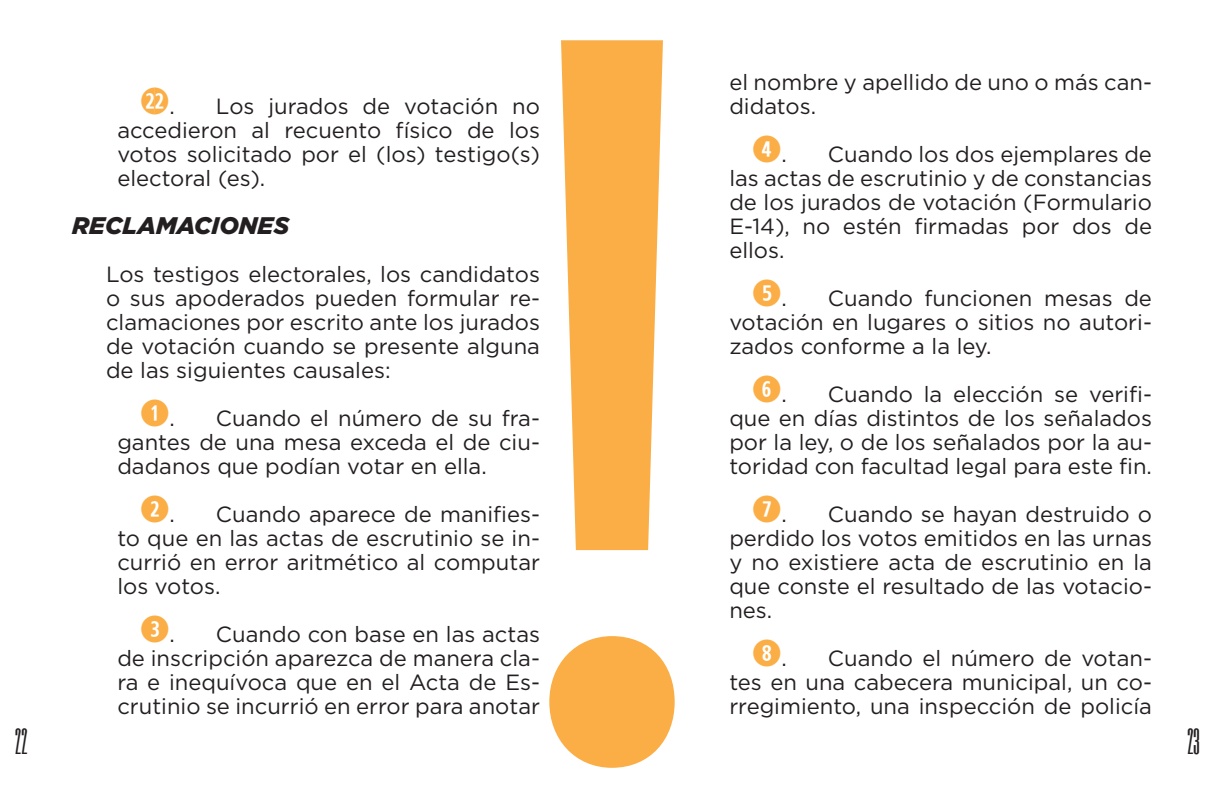
<style>
.page{position:relative;width:1224px;height:792px;background:#fff}
.page>*{position:absolute;margin:0;border:0;box-sizing:border-box;transform-origin:0 0}
.t1{font:30px "Six Caps";color:#231f20}
.parrafo_1{font:italic 900 24px "Gotham";color:#231f20}
.Estilo_de_párrafo_sa{font:22px/24px "Gotham";color:#231f20;text-align:justify}
.Estilo_de_párrafo_2{font:22px/24px "Gotham";color:#231f20;text-align:justify}
.s1{font-family:"Combi Numerals Ltd";font-size:36px;color:#fbae46}
</style>
<div class="page">
<svg style="left:549px;top:40px;width:126px;height:728px;fill:#fbae46"></svg>
<p class="Estilo_de_párrafo_sa" style="left:117px;top:93px;width:424px;text-indent:23px"><span class="s1">22</span>. Los jurados de votación no accedieron al recuento físico de los votos solicitado por el (los) testigo(s) electoral (es).</p>
<p class="parrafo_1" style="left:72px;top:209px;width:219px">RECLAMACIONES</p>
<p class="Estilo_de_párrafo_2" style="left:106px;top:261px;width:436px">Los testigos electorales, los candidatos o sus apoderados pueden formular re&shy;clamaciones por escrito ante los jurados de votación cuando se presente alguna de las siguientes causales:</p>
<p class="Estilo_de_párrafo_sa" style="left:117px;top:405px;width:424px;text-indent:23px"><span class="s1">1</span>. Cuando el número de su fra&shy;gantes de una mesa exceda el de ciu&shy;dadanos que podían votar en ella.</p>
<p class="Estilo_de_párrafo_sa" style="left:117px;top:501px;width:424px;text-indent:23px"><span class="s1">2</span>. Cuando aparece de manifies&shy;to que en las actas de escrutinio se in&shy;currió en error aritmético al computar los votos.</p>
<p class="Estilo_de_párrafo_sa" style="left:117px;top:621px;width:424px;text-indent:23px"><span class="s1">3</span>. Cuando con base en las actas de inscripción aparezca de manera cla&shy;ra e inequívoca que en el Acta de Es&shy;crutinio se incurrió en error para anotar</p>
<p class="Estilo_de_párrafo_sa" style="left:729px;top:69px;width:424px">el nombre y apellido de uno o más can&shy;didatos.</p>
<p class="Estilo_de_párrafo_sa" style="left:729px;top:141px;width:424px;text-indent:23px"><span class="s1">4</span>. Cuando los dos ejemplares de las actas de escrutinio y de constancias de los jurados de votación (Formulario E-14), no estén firmadas por dos de ellos.</p>
<p class="Estilo_de_párrafo_sa" style="left:729px;top:285px;width:424px;text-indent:23px"><span class="s1">5</span>. Cuando funcionen mesas de votación en lugares o sitios no autori&shy;zados conforme a la ley.</p>
<p class="Estilo_de_párrafo_sa" style="left:729px;top:381px;width:424px;text-indent:23px"><span class="s1">6</span>. Cuando la elección se verifi&shy;que en días distintos de los señalados por la ley, o de los señalados por la au&shy;toridad con facultad legal para este fin.</p>
<p class="Estilo_de_párrafo_sa" style="left:729px;top:501px;width:424px;text-indent:23px"><span class="s1">7</span>. Cuando se hayan destruido o perdido los votos emitidos en las urnas y no existiere acta de escrutinio en la que conste el resultado de las votacio&shy;nes.</p>
<p class="Estilo_de_párrafo_sa" style="left:729px;top:645px;width:424px;text-indent:23px"><span class="s1">8</span>. Cuando el número de votan&shy;tes en una cabecera municipal, un co&shy;rregimiento, una inspección de policía</p>
<h1 class="t1" style="left:15px;top:720px;width:14px">22</h1>
<h1 class="t1" style="left:1187px;top:720px;width:14px">23</h1>
</div>
